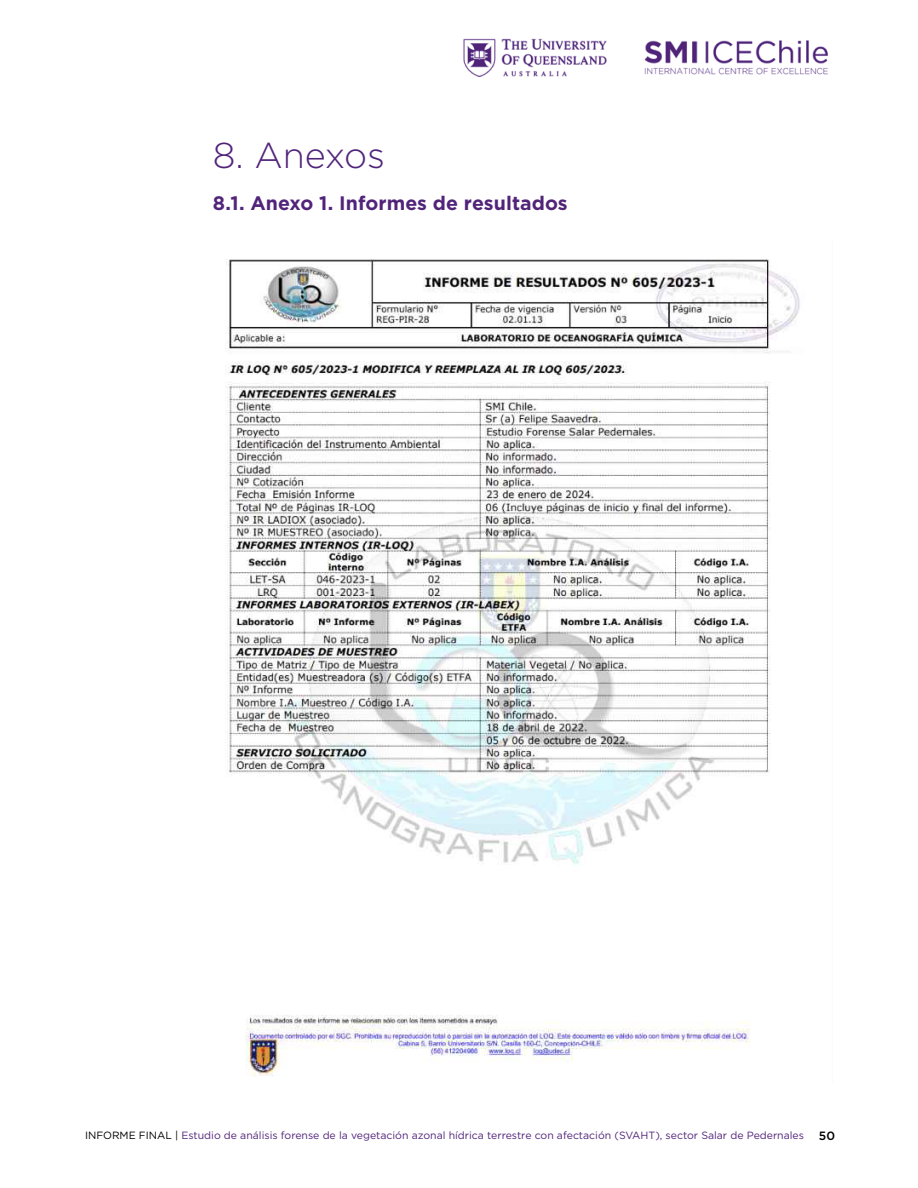
<style>
.page{position:relative;width:918px;height:1188px;background:#fff}
.page>*{position:absolute;margin:0;border:0;box-sizing:border-box;transform-origin:0 0}
.t1{font:300 36px "Gotham";color:#51247a}
.t2{font:700 19.5px "Gotham";letter-spacing:.005em;color:#51247a}
.t3{font:10.5px "Gotham";color:#51247a}
.s1{color:#000}
.s2{font-weight:500;font-size:12px;color:#000}
</style>
<div class="page">
<img style="left:463px;top:38px;width:366px;height:39px">
<img style="left:225px;top:259px;width:575px;height:817px">
<h1 class="t1" style="left:213px;top:136px;width:174px">8. Anexos</h1>
<h2 class="t2" style="left:213px;top:192px;width:357px">8.1. Anexo 1. Informes de resultados</h2>
<p class="t3" style="left:85px;top:1130px;width:752px"><span class="s1">INFORME FINAL |</span> Estudio de análisis forense de la vegetación azonal hídrica terrestre con afectación (SVAHT), sector Salar de Pedernales <span class="s2">50</span></p>
</div>
